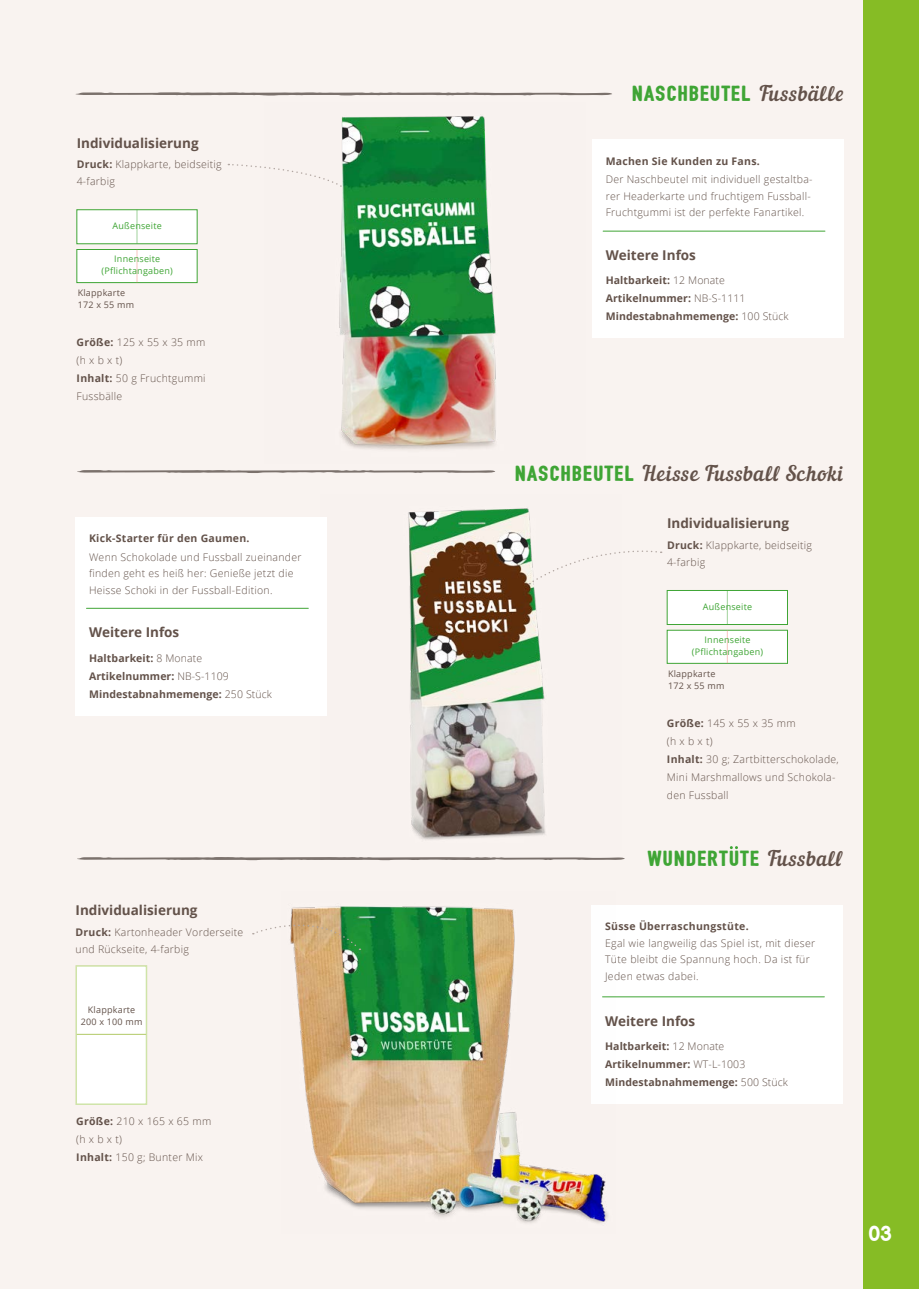
<style>
.page{position:relative;width:919px;height:1289px;background:#fff}
.page>*{position:absolute;margin:0;border:0;box-sizing:border-box;transform-origin:0 0}
.t1{font:21px "Bushcraft one";letter-spacing:.055em;color:#3fa535}
.t2{font:21px "Nautilus Pompilius";letter-spacing:.025em;color:#63524a}
.t3{font:21px "Bushcraft one";color:#fff}
.t4{font:700 13.5px "Open Sans";color:#63524a}
.t5{font:300 10.5px/16.5px "Open Sans";letter-spacing:.025em;color:#63524a}
.t6{font:700 10.5px/18px "Open Sans";letter-spacing:.01em;color:#63524a}
.t7{font:700 10.5px "Open Sans";letter-spacing:.03em;color:#63524a}
.t8{font:9px/12px "Open Sans";letter-spacing:.025em;color:#3fa535;text-align:center}
.t9{font:9px/12px "Open Sans";letter-spacing:.025em;color:#63524a}
.s1{font-weight:700}
.s2{font-weight:300}
.s3{font-family:"Nautilus Pompilius";color:#63524a}
.s4{font-family:"Bushcraft one";color:#3fa535}
</style>
<div class="page">
<div style="left:0;top:0;width:918px;height:1288px;background:#f9f3f0"></div>
<div style="left:863px;top:0;width:55px;height:1288px;background:#86bc25"></div>
<div style="left:592px;top:905px;width:250px;height:198px;background:#fff"></div>
<hr style="left:602px;top:996px;width:222px;height:1px;background:#3fa535">
<img style="left:320px;top:508px;width:225px;height:332px">
<div style="left:76px;top:517px;width:251px;height:198px;background:#fff"></div>
<hr style="left:86px;top:608px;width:222px;height:1px;background:#3fa535">
<svg style="left:77px;top:470px;width:418px;height:3px"></svg>
<svg style="left:77px;top:857px;width:547px;height:3px;background:#978e89"></svg>
<svg style="left:529px;top:548px;width:132px;height:36px"></svg>
<div style="left:592px;top:140px;width:251px;height:198px;background:#fff"></div>
<hr style="left:603px;top:231px;width:221px;height:1px;background:#3fa535">
<svg style="left:75px;top:92px;width:537px;height:4px"></svg>
<svg style="left:228px;top:163px;width:37px;height:5px"></svg>
<svg style="left:811px;top:86px;width:8px;height:3px"></svg>
<img style="left:265px;top:116px;width:231px;height:334px">
<img style="left:291px;top:905px;width:324px;height:318px">
<div style="left:77px;top:249px;width:120px;height:34px;background:#fff;border:1px solid #3fa535"></div>
<hr style="left:137px;top:249px;width:1px;height:33px;background:#f18a80">
<div style="left:77px;top:209px;width:120px;height:35px;background:#fff;border:1px solid #3fa535"></div>
<hr style="left:137px;top:210px;width:1px;height:33px;background:#3fa535">
<div style="left:667px;top:630px;width:120px;height:33px;background:#fff;border:1px solid #3fa535"></div>
<hr style="left:727px;top:630px;width:1px;height:33px;background:#f18a80">
<div style="left:667px;top:590px;width:120px;height:34px;background:#fff;border:1px solid #3fa535"></div>
<hr style="left:727px;top:590px;width:1px;height:34px;background:#3fa535">
<div style="left:77px;top:965px;width:70px;height:139px;background:#fff"></div>
<hr style="left:77px;top:1033px;width:69px;height:1px;background:#b2c966">
<svg style="left:729px;top:846px;width:9px;height:3px"></svg>
<svg style="left:253px;top:914px;width:107px;height:36px"></svg>
<p class="t4" style="left:77px;top:133px;width:123px">Individualisierung</p>
<p class="t5" style="left:77px;top:156px;width:147px"><span class="s1">Druck:</span> Klappkarte, beidseitig<br>4-farbig</p>
<p class="t8" style="left:113px;top:220px;width:51px">Außenseite</p>
<p class="t8" style="left:102px;top:252px;width:73px">Innenseite (Pflichtangaben)</p>
<p class="t9" style="left:78px;top:286px;width:58px">Klappkarte<br>172 x 55 mm</p>
<p class="t5" style="left:77px;top:333px;width:130px;line-height:18px"><span class="s1">Größe:</span> 125 x 55 x 35 mm (h x b x t)<br><span class="s1">Inhalt:</span> 50 g Fruchtgummi<br>Fussbälle</p>
<p class="t6" style="left:89px;top:529px;width:162px">Kick-Starter für den Gaumen.</p>
<p class="t5" style="left:89px;top:548px;width:214px">Wenn Schokolade und Fussball zueinander finden geht es heiß her: Genieße jetzt die<br>Heisse Schoki in der Fussball-Edition.</p>
<p class="t4" style="left:89px;top:622px;width:92px">Weitere Infos</p>
<p class="t6" style="left:89px;top:648px;width:184px">Haltbarkeit: <span class="s2">8 Monate<br></span>Artikelnummer: <span class="s2">NB-S-1109<br></span>Mindestabnahmemenge: <span class="s2">250 Stück</span></p>
<p class="t4" style="left:76px;top:901px;width:123px">Individualisierung</p>
<p class="t5" style="left:76px;top:923px;width:169px"><span class="s1">Druck:</span> Kartonheader Vorderseite und Rückseite, 4-farbig</p>
<p class="t9" style="left:81px;top:1003px;width:63px;text-align:center">Klappkarte<br>200 x 100 mm</p>
<p class="t5" style="left:76px;top:1111px;width:136px;line-height:18px"><span class="s1">Größe:</span> 210 x 165 x 65 mm (h x b x t)<br><span class="s1">Inhalt:</span> 150 g; Bunter Mix</p>
<h1 class="t1" style="left:632px;top:84px;width:213px">NASCHBEUTEL <span class="s3">Fussballe</span></h1>
<p class="t6" style="left:605px;top:152px;width:156px">Machen Sie Kunden zu Fans.</p>
<p class="t5" style="left:605px;top:171px;width:208px">Der Naschbeutel mit individuell gestaltba&shy;rer Headerkarte und fruchtigem Fussball-<br>Fruchtgummi ist der perfekte Fanartikel.</p>
<p class="t4" style="left:605px;top:245px;width:92px">Weitere Infos</p>
<p class="t6" style="left:605px;top:271px;width:184px">Haltbarkeit: <span class="s2">12 Monate<br></span>Artikelnummer: <span class="s2">NB-S-1111<br></span>Mindestabnahmemenge: <span class="s2">100 Stück</span></p>
<h1 class="t2" style="left:516px;top:460px;width:329px"><span class="s4">NASCHBEUTEL</span> Heisse Fussball Schoki</h1>
<p class="t4" style="left:667px;top:514px;width:123px">Individualisierung</p>
<p class="t5" style="left:667px;top:537px;width:147px"><span class="s1">Druck:</span> Klappkarte, beidseitig<br>4-farbig</p>
<p class="t8" style="left:702px;top:600px;width:51px">Außenseite</p>
<p class="t8" style="left:691px;top:633px;width:73px">Innenseite (Pflichtangaben)</p>
<p class="t9" style="left:668px;top:667px;width:58px">Klappkarte<br>172 x 55 mm</p>
<p class="t5" style="left:667px;top:713px;width:173px;line-height:18px"><span class="s1">Größe:</span> 145 x 55 x 35 mm<br>(h x b x t)<br><span class="s1">Inhalt:</span> 30 g; Zartbitterschokolade,<br>Mini Marshmallows und Schokola&shy;den Fussball</p>
<h1 class="t1" style="left:647px;top:849px;width:197px">WUNDERTUTE <span class="s3">Fussball</span></h1>
<p class="t7" style="left:605px;top:919px;width:145px">Süsse Überraschungstüte.</p>
<p class="t5" style="left:605px;top:934px;width:212px">Egal wie langweilig das Spiel ist, mit dieser<br>Tüte bleibt die Spannung hoch. Da ist für<br>Jeden etwas dabei.</p>
<p class="t4" style="left:605px;top:1011px;width:92px">Weitere Infos</p>
<p class="t6" style="left:605px;top:1036px;width:184px">Haltbarkeit: <span class="s2">12 Monate<br></span>Artikelnummer: <span class="s2">WT-L-1003<br></span>Mindestabnahmemenge: <span class="s2">500 Stück</span></p>
<h1 class="t3" style="left:869px;top:1224px;width:25px">03</h1>
</div>
